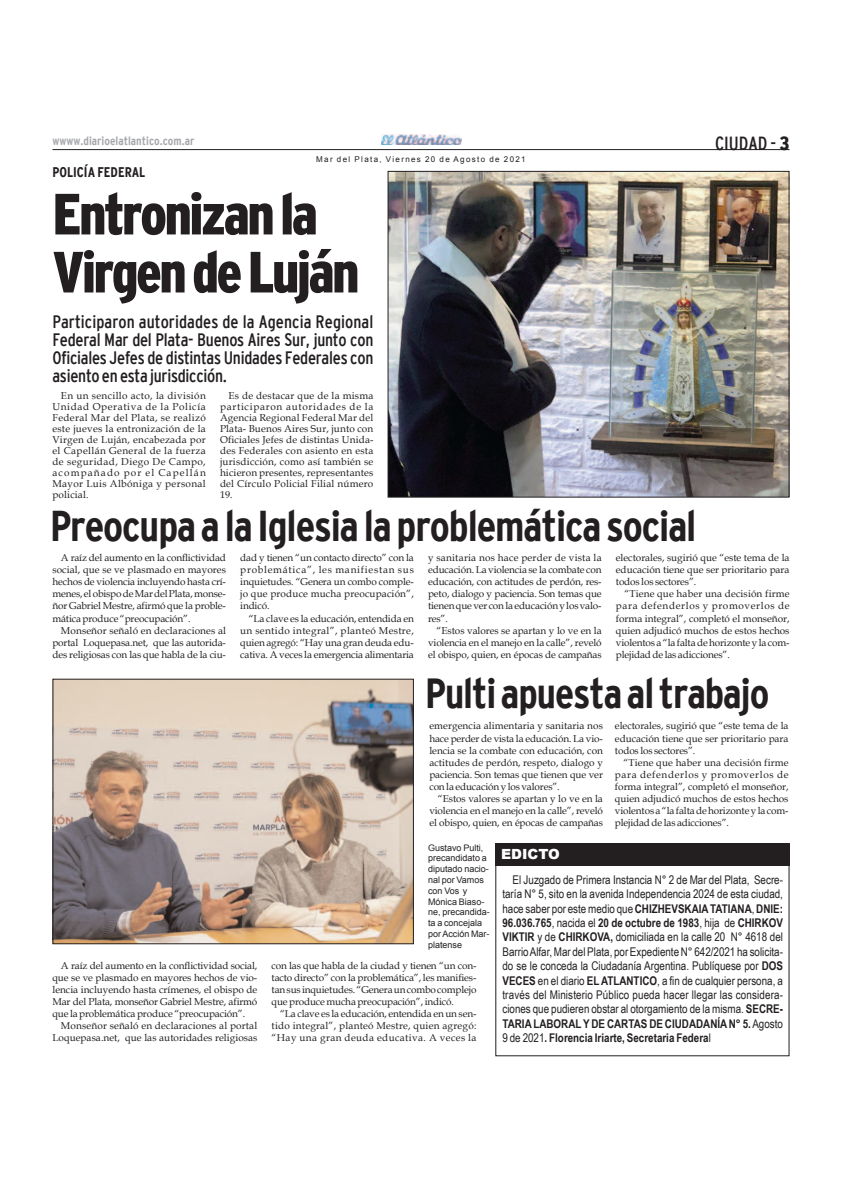
<style>
.page{position:relative;width:842px;height:1191px;background:#fff}
.page>*{position:absolute;margin:0;border:0;box-sizing:border-box;transform-origin:0 0}
.t1{font:900 condensed 58px/58px "Interstate";letter-spacing:-.045em;color:#231f20}
.t2{font:700 condensed 43px "Interstate";letter-spacing:-.025em;color:#231f20}
.t3{font:700 condensed 42px "Interstate";letter-spacing:-.025em;color:#231f20}
.t4{font:condensed 19px "Interstate";color:#231f20}
.t5{font:condensed 18px/18px "Interstate";letter-spacing:-.015em;color:#231f20;text-align:justify}
.t6{font:700 condensed 14px "Interstate";color:#231f20}
.t7{font:900 14px "Arial";color:#fff}
.t8{font:12px/14.4px "Arial Narrow";color:#231f20;text-align:justify}
.t9{font:700 condensed 12px "Interstate";color:#a8a9ad}
.t10{font:10px/12.1px "Book Antiqua";letter-spacing:-.015em;color:#231f20;text-align:justify}
.t11{font:10px/12.1px "Book Antiqua";letter-spacing:.005em;color:#231f20;text-align:right}
.t12{font:9px/10.8px "Arial";color:#231f20}
.t13{font:8px "Arial";letter-spacing:.165em;color:#231f20}
.s1{font-weight:900}
.s2{font-weight:700}
</style>
<div class="page">
<hr style="left:52px;top:149px;width:737px;height:1px;background:#231f20">
<img style="left:381px;top:135px;width:80px;height:9px">
<img style="left:390px;top:173px;width:397px;height:322px">
<div style="left:388px;top:171px;width:401px;height:326px;border:1px solid #231f20"></div>
<div style="left:495px;top:842px;width:294px;height:23px;background:#231f20"></div>
<img style="left:54px;top:680px;width:358px;height:262px">
<div style="left:52px;top:678px;width:362px;height:266px;border:1px solid #231f20"></div>
<p class="t9" style="left:52px;top:134px;width:143px">wwww.diarioelatlantico.com.ar</p>
<h3 class="t6" style="left:52px;top:164px;width:95px">PolIcía federal</h3>
<p class="t13" style="left:316px;top:155px;width:211px">Mar del Plata, Viernes 20 de Agosto de 2021</p>
<h1 class="t1" style="left:52px;top:185px;width:309px">Entronizanla<br>VirgendeLuján</h1>
<h3 class="t5" style="left:52px;top:312px;width:322px">Participaron autoridades de la Agencia Regional Federal Mar del Plata- Buenos Aires Sur, junto con Oficiales Jefes de distintas Unidades Federales con asiento en esta jurisdicción.</h3>
<h3 class="t4" style="left:715px;top:133px;width:76px">CIUDAD - <span class="s1">3</span></h3>
<p class="t10" style="left:52px;top:390px;width:155px;line-height:11px;text-indent:9px">En un sencillo acto, la división Unidad Operativa de la Policía Federal Mar del Plata, se realizó este jueves la entronización de la Virgen de Luján, encabezada por el Capellán General de la fuerza de seguridad, Diego De Campo, acompañado por el Capellán Mayor Luis Albóniga y personal policial.</p>
<p class="t10" style="left:220px;top:390px;width:155px;line-height:11px;text-indent:9px">Es de destacar que de la misma participaron autoridades de la Agencia Regional Federal Mar del Plata- Buenos Aires Sur, junto con Oficiales Jefes de distintas Unida&shy;des Federales con asiento en esta jurisdicción, como así también se hicieron presentes, representantes del Círculo Policial Filial número 19.</p>
<h2 class="t2" style="left:50px;top:501px;width:648px">PreocupaalaIglesialaproblemáticasocial</h2>
<p class="t10" style="left:52px;top:552px;width:175px;text-indent:9px">A raíz del aumento en la conflictividad social, que se ve plasmado en mayores hechos de violencia incluyendo hasta crí&shy;menes, elobispodeMardelPlata,monse&shy;ñor Gabriel Mestre, afirmó que la proble&shy;mática produce “preocupación”.</p>
<p class="t10" style="left:52px;top:624px;width:175px;text-indent:9px">Monseñor señaló en declaraciones al portal Loquepasa.net, que las autorida&shy;des religiosas con las que habla de la ciu-</p>
<p class="t10" style="left:240px;top:552px;width:175px">dad y tienen “un contacto directo” con la problemática”, les manifiestan sus inquietudes. “Genera un combo comple&shy;jo que produce mucha preocupación”, indicó.</p>
<p class="t10" style="left:240px;top:612px;width:175px;text-indent:9px">“La clave es la educación, entendida en un sentido integral”, planteó Mestre, quien agregó: “Hay una gran deuda edu&shy;cativa. A veces la emergencia alimentaria</p>
<p class="t10" style="left:428px;top:552px;width:175px">y sanitaria nos hace perder de vista la educación. La violencia se la combate con educación, con actitudes de perdón, res&shy;peto, dialogo y paciencia. Son temas que tienenquever conla educaciónylosvalo&shy;res”.</p>
<p class="t10" style="left:428px;top:624px;width:175px;text-indent:9px">“Estos valores se apartan y lo ve en la violencia en el manejo en la calle”, reveló el obispo, quien, en épocas de campañas</p>
<p class="t10" style="left:616px;top:552px;width:175px">electorales, sugirió que “este tema de la educación tiene que ser prioritario para todos los sectores”.</p>
<p class="t10" style="left:616px;top:588px;width:175px;text-indent:9px">“Tiene que haber una decisión firme para defenderlos y promoverlos de forma integral”, completó el monseñor, quien adjudicó muchos de estos hechos violentos a “la faltadehorizonteyla com&shy;plejidad de las adicciones”.</p>
<h3 class="t3" style="left:425px;top:669px;width:346px">Pultiapuestaaltrabajo</h3>
<p class="t10" style="left:52px;top:959px;width:206px;text-indent:9px">A raíz del aumento en la conflictividad social, que se ve plasmado en mayores hechos de vio&shy;lencia incluyendo hasta crímenes, el obispo de Mar del Plata, monseñor Gabriel Mestre, afirmó que la problemática produce “preocupación”.</p>
<p class="t11" style="left:52px;top:1020px;width:206px">Monseñor señaló en declaraciones al portal<br>Loquepasa.net, que las autoridades religiosas</p>
<p class="t10" style="left:429px;top:720px;width:175px">emergencia alimentaria y sanitaria nos hace perder de vista la educación. La vio&shy;lencia se la combate con educación, con actitudes de perdón, respeto, dialogo y paciencia. Son temas que tienen que ver con la educación y los valores”.</p>
<p class="t10" style="left:429px;top:793px;width:175px;text-indent:9px">“Estos valores se apartan y lo ve en la violencia en el manejo en la calle”, reveló el obispo, quien, en épocas de campañas</p>
<p class="t10" style="left:615px;top:720px;width:175px">electorales, sugirió que “este tema de la educación tiene que ser prioritario para todos los sectores”.</p>
<p class="t10" style="left:615px;top:756px;width:175px;text-indent:9px">“Tiene que haber una decisión firme para defenderlos y promoverlos de forma integral”, completó el monseñor, quien adjudicó muchos de estos hechos violentos a “la faltadehorizonteyla com&shy;plejidad de las adicciones”.</p>
<p class="t12" style="left:428px;top:842px;width:63px">Gustavo Pulti, precandidato a diputado nacio&shy;nal por Vamos con Vos y<br>Mónica Biaso&shy;ne, precandida&shy;ta a concejala porAcción Mar&shy;platense</p>
<p class="t10" style="left:272px;top:959px;width:206px">con las que habla de la ciudad y tienen “un con&shy;tacto directo” con la problemática”, les manifies&shy;tansus inquietudes. “Generauncombocomplejo que produce mucha preocupación”, indicó.</p>
<p class="t10" style="left:272px;top:1008px;width:206px;text-indent:9px">“La clave es la educación, entendida en un sen&shy;tido integral”, planteó Mestre, quien agregó: “Hay una gran deuda educativa. A veces la</p>
<h3 class="t7" style="left:501px;top:843px;width:60px">EDICTO</h3>
<p class="t8" style="left:502px;top:872px;width:282px;text-indent:10px">El Juzgado de Primera Instancia N° 2 de Mar del Plata, Secre&shy;taría N° 5, sito en la avenida Independencia 2024 de esta ciudad, hace saber por estemedio que<span class="s2">CHIZHEVSKAIATATIANA</span>,<span class="s2">DNIE:<br>96.036.765</span>, nacida el <span class="s2">20 de octubre de 1983</span>, hija de <span class="s2">CHIRKOV VIKTIR</span> y de <span class="s2">CHIRKOVA,</span> domiciliada en la calle 20 N° 4618 del BarrioAlfar,Mar del Plata, por ExpedienteN° 642/2021 ha solicita&shy;do se le conceda la Ciudadanía Argentina. Publíquese por <span class="s2">DOS VECES</span> en el diario <span class="s2">ELATLANTICO</span>, a fin de cualquier persona, a través del Ministerio Público pueda hacer llegar las considera&shy;ciones que pudieren obstar al otorgamiento de la misma. <span class="s2">SECRE-TARIALABORALY DE CARTAS DE CIUDADANÍAN° 5.</span>Agosto 9 de 2021<span class="s2">. Florencia Iriarte, Secretaria Federa</span>l</p>
</div>
